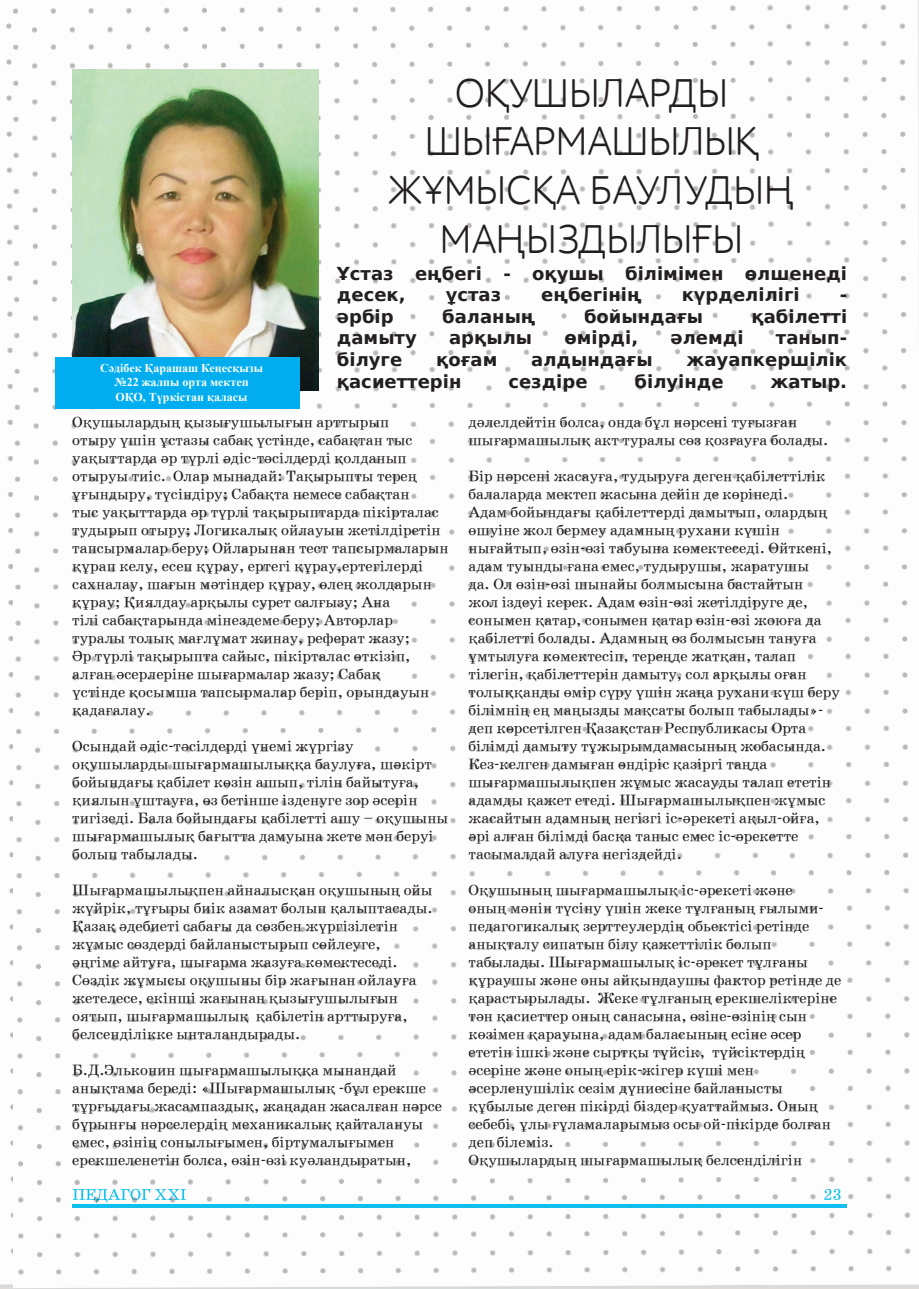
<style>
.page{position:relative;width:919px;height:1289px;background:#fff}
.page>*{position:absolute;margin:0;border:0;box-sizing:border-box;transform-origin:0 0}
.t1{font:40.5px/48.6px "ALS Schlangesans";color:#231f20;text-align:center}
.t2{font:700 18px/21.6px "DejaVu Sans";color:#231f20}
.t3{font:15px/18px "School Book KZ";color:#231f20}
.t4{font:700 12px/14.4px "Times New Roman";color:#fff;text-align:center}
</style>
<div class="page">
<img style="left:13px;top:6px;width:366px;height:354px">
<img style="left:390px;top:5px;width:366px;height:351px">
<img style="left:767px;top:4px;width:142px;height:871px">
<img style="left:14px;top:360px;width:366px;height:357px">
<img style="left:391px;top:365px;width:367px;height:350px">
<img style="left:16px;top:727px;width:366px;height:351px">
<img style="left:393px;top:726px;width:366px;height:350px">
<img style="left:764px;top:875px;width:154px;height:413px">
<img style="left:17px;top:1086px;width:747px;height:202px">
<hr style="left:72px;top:1204px;width:774px;height:3px;background:#10bef0">
<img style="left:73px;top:1188px;width:113px;height:14px">
<img style="left:824px;top:1188px;width:16px;height:11px">
<img style="left:0;top:23px;width:13px;height:1265px">
<img style="left:72px;top:69px;width:246px;height:321px">
<div style="left:56px;top:358px;width:244px;height:51px;background:#00aeef"></div>
<h1 class="t1" style="left:388px;top:70px;width:407px">ОҚУШЫЛАРДЫ<br>ШЫҒАРМАШЫЛЫҚ<br>ЖҰМЫСҚА БАУЛУДЫҢ<br>МАҢЫЗДЫЛЫҒЫ</h1>
<p class="t4" style="left:100px;top:360px;width:164px">Сəдібек Қарашаш Кеңесқызы №22 жалпы орта мектеп<br>ОҚО, Түркістан қаласы</p>
<p class="t2" style="left:337px;top:262px;width:511px">Ұстаз еңбегі - оқушы білімімен өлшенеді десек,</p>
<p class="t2" style="left:445px;top:283px;width:57px">ұстаз</p>
<p class="t2" style="left:541px;top:283px;width:102px">еңбегінің</p>
<p class="t2" style="left:681px;top:283px;width:119px">күрделілігі</p>
<p class="t2" style="left:839px;top:283px;width:9px">-</p>
<p class="t2" style="left:337px;top:305px;width:58px">әрбір</p>
<p class="t2" style="left:442px;top:305px;width:95px">баланың</p>
<p class="t2" style="left:584px;top:305px;width:120px">бойындағы</p>
<p class="t2" style="left:751px;top:305px;width:97px">қабілетті</p>
<p class="t2" style="left:337px;top:327px;width:81px">дамыту</p>
<p class="t2" style="left:449px;top:327px;width:84px">арқылы</p>
<p class="t2" style="left:564px;top:327px;width:75px">өмірді,</p>
<p class="t2" style="left:670px;top:327px;width:75px">әлемді</p>
<p class="t2" style="left:775px;top:327px;width:73px">танып-</p>
<p class="t2" style="left:337px;top:348px;width:67px">білуге</p>
<p class="t2" style="left:436px;top:348px;width:63px">қоғам</p>
<p class="t2" style="left:531px;top:348px;width:123px">алдындағы</p>
<p class="t2" style="left:686px;top:348px;width:162px">жауапкершілік</p>
<p class="t2" style="left:337px;top:370px;width:126px">қасиеттерін</p>
<p class="t2" style="left:508px;top:370px;width:81px">сездіре</p>
<p class="t2" style="left:634px;top:370px;width:91px">білуінде</p>
<p class="t2" style="left:770px;top:370px;width:78px">жатыр.</p>
<p class="t3" style="left:72px;top:413px;width:378px">Оқушылардың қызығушылығын арттырып<br>отыру үшін ұстазы сабақ үстінде, сабақтан тыс уақыттарда әр түрлі әдіс-тәсілдерді қолданып отыруы тиіс. Олар мынадай: Тақырыпты терең ұғындыру, түсіндіру; Сабақта немесе сабақтан<br>тыс уақыттарда әр түрлі тақырыптарда пікірталас тудырып отыру; Логикалық ойлауын жетілдіретін тапсырмалар беру; Ойларынан тест тапсырмаларын құрап келу, есеп құрау, ертегі құрау,ертегілерді сахналау, шағын мәтіндер құрау, өлең жолдарын құрау; Қиялдау арқылы сурет салғызу; Ана<br>тілі сабақтарында мінездеме беру; Авторлар туралы толық мағлұмат жинау, реферат жазу;<br>Әр түрлі тақырыпта сайыс, пікірталас өткізіп, алған әсерлеріне шығармалар жазу; Сабақ<br>үстінде қосымша тапсырмалар беріп, орындауын қадағалау.</p>
<p class="t3" style="left:72px;top:737px;width:377px">Осындай әдіс-тәсілдерді үнемі жүргізу оқушыларды шығармашылыққа баулуға, шәкірт бойындағы қабілет көзін ашып, тілін байытуға, қиялын ұштауға, өз бетінше ізденуге зор әсерін тигізеді. Бала бойындағы қабілетті ашу – оқушыны шығармашылық бағытта дамуына жете мән беруі болып табылады.</p>
<p class="t3" style="left:72px;top:881px;width:362px">Шығармашылықпен айналысқан оқушының ойы жүйрік, тұғыры биік азамат болып қалыптасады.<br>Қазақ әдебиеті сабағы да сөзбен жүргізілетін жұмыс сөздерді байланыстырып сөйлеуге,<br>әңгіме айтуға, шығарма жазуға көмектеседі.<br>Сөздік жұмысы оқушыны бір жағынан ойлауға жетелесе, екінші жағынан қызығушылығын оятып, шығармашылық қабілетін арттыруға, белсенділікке ынталандырады.</p>
<p class="t3" style="left:72px;top:1061px;width:371px">Б.Д.Эльконин шығармашылыққа мынандай анықтама береді: «Шығармашылық -бұл ерекше тұрғыдағы жасампаздық, жаңадан жасалған нәрсе бұрынғы нәрселердің механикалық қайталануы емес, өзінің сонылығымен, біртумалығымен ерекшеленетін болса, өзін-өзі куәландыратын,</p>
<p class="t3" style="left:468px;top:413px;width:361px">дәлелдейтін болса, онда бұл нәрсені туғызған шығармашылық акт туралы сөз қозғауға болады.</p>
<p class="t3" style="left:468px;top:467px;width:373px">Бір нәрсені жасауға, тудыруға деген қабілеттілік балаларда мектеп жасына дейін де көрінеді.<br>Адам бойындағы қабілеттерді дамытып, олардың өшуіне жол бермеу адамның рухани күшін нығайтып, өзін-өзі табуына көмектеседі. Өйткені, адам туынды ғана емес, тудырушы, жаратушы<br>да. Ол өзін-өзі шынайы болмысына бастайтын<br>жол іздеуі керек. Адам өзін-өзі жетілдіруге де, сонымен қатар, сонымен қатар өзін-өзі жоюға да қабілетті болады. Адамның өз болмысын тануға ұмтылуға көмектесіп, тереңде жатқан, талап тілегін, қабілеттерін дамыту, сол арқылы оған толыққанды өмір сүру үшін жаңа рухани күш беру білімнің ең маңызды мақсаты болып табылады»- деп көрсетілген Қазақстан Республикасы Орта білімді дамыту тұжырымдамасының жобасында.<br>Кез-келген дамыған өндіріс қазіргі таңда шығармашылықпен жұмыс жасауды талап ететін адамды қажет етеді. Шығармашылықпен жұмыс жасайтын адамның негізгі іс-әрекеті ақыл-ойға, әрі алған білімді басқа таныс емес іс-әрекетте тасымалдай алуға негіздейді.</p>
<p class="t3" style="left:468px;top:881px;width:374px">Оқушының шығармашылық іс-әрекеті және<br>оның мәнін түсіну үшін жеке тұлғаның ғылыми&shy;педагогикалық зерттеулердің обьектісі ретінде анықталу сипатын білу қажеттілік болып табылады. Шығармашылық іс-әрекет тұлғаны құраушы және оны айқындаушы фактор ретінде де қарастырылады. Жеке тұлғаның ерекшеліктеріне тән қасиеттер оның санасына, өзіне-өзінің сын көзімен қарауына, адам баласының есіне әсер ететін ішкі және сыртқы түйсік, түйсіктердің әсеріне және оның ерік-жігер күші мен әсерленушілік сезім дүниесіне байланысты құбылыс деген пікірді біздер қуаттаймыз. Оның себебі, ұлы ғұламаларымыз осы ой-пікірде болған деп білеміз.<br>Оқушылардың шығармашылық белсенділігін</p>
</div>
